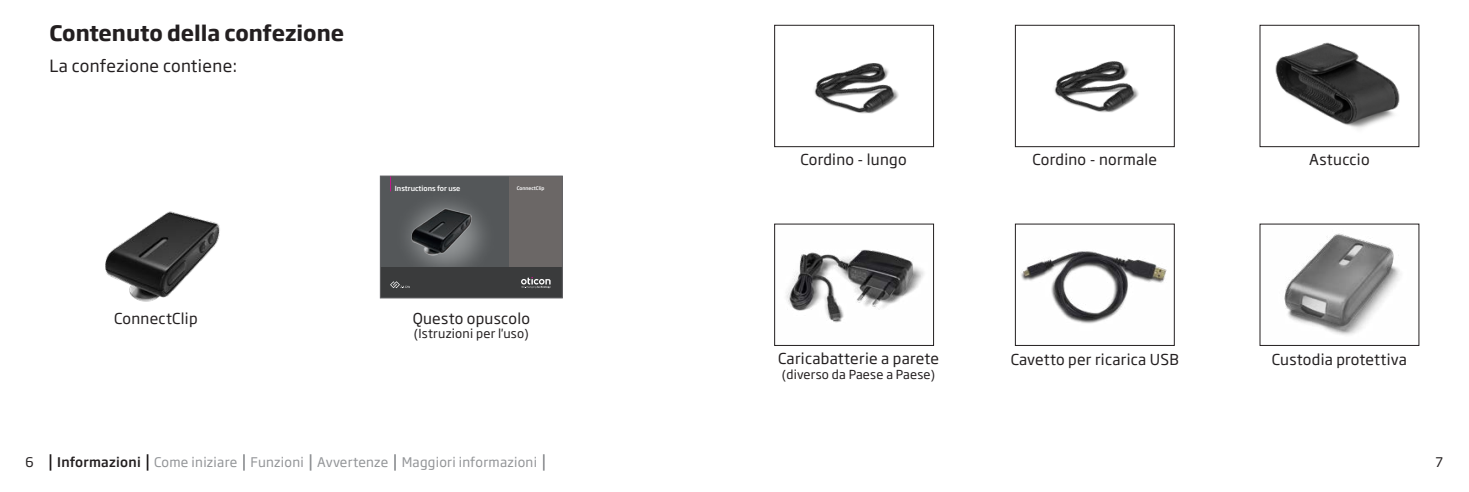
<style>
.page{position:relative;width:1469px;height:492px;background:#fff}
.page>*{position:absolute;margin:0;border:0;box-sizing:border-box;transform-origin:0 0}
.t1{font:700 21px "Soho Gothic Pro";color:#231f20}
.t2{font:16.62px "Soho Gothic Pro";letter-spacing:.02em;color:#231f20}
.t3{font:14.88px "Soho Gothic Pro";letter-spacing:.02em;color:#231f20}
.t4{font:13.12px "Soho Gothic Pro";letter-spacing:.02em;color:#939598}
.t5{font:13.12px "Soho Gothic Pro";color:#231f20}
.t6{font:12.25px "Soho Gothic Pro";letter-spacing:.02em;color:#231f20}
.t7{font:500 7px "Soho Gothic Pro";color:#fff}
.t8{font:500 4.73px "Soho Gothic Pro";color:#fff}
.s1{font-weight:500;color:#231f20}
</style>
<div class="page">
<img style="left:105px;top:211px;width:115px;height:91px">
<img style="left:814px;top:63px;width:85px;height:51px">
<div style="left:774px;top:25px;width:160px;height:122px;border:1px solid #231f20"></div>
<img style="left:786px;top:249px;width:138px;height:74px">
<div style="left:774px;top:223px;width:160px;height:122px;border:1px solid #231f20"></div>
<img style="left:1054px;top:61px;width:85px;height:52px">
<div style="left:1015px;top:25px;width:159px;height:122px;border:1px solid #231f20"></div>
<img style="left:1021px;top:251px;width:146px;height:73px">
<img style="left:1275px;top:42px;width:125px;height:87px">
<div style="left:1259px;top:25px;width:160px;height:122px;border:1px solid #231f20"></div>
<img style="left:1284px;top:233px;width:117px;height:102px">
<img style="left:382px;top:178px;width:127px;height:89px">
<div style="left:509px;top:176px;width:53px;height:91px;background:#6b6766"></div>
<div style="left:380px;top:267px;width:182px;height:30px;background:#3a3b3c"></div>
<svg style="left:521px;top:277px;width:29px;height:11px"></svg>
<svg style="left:390px;top:281px;width:20px;height:7px"></svg>
<img style="left:406px;top:207px;width:70px;height:51px">
<svg style="left:390px;top:178px;width:1px;height:13px"></svg>
<div style="left:380px;top:176px;width:182px;height:122px;border:1px solid #636366"></div>
<svg style="left:50px;top:454px;width:1px;height:16px"></svg>
<svg style="left:147px;top:454px;width:1px;height:16px"></svg>
<svg style="left:243px;top:454px;width:2px;height:16px"></svg>
<svg style="left:310px;top:454px;width:1px;height:16px"></svg>
<svg style="left:394px;top:454px;width:2px;height:16px"></svg>
<svg style="left:543px;top:454px;width:1px;height:16px"></svg>
<h1 class="t1" style="left:50px;top:17px;width:296px">Contenuto della confezione</h1>
<p class="t2" style="left:50px;top:52px;width:189px">La confezione contiene:</p>
<p class="t3" style="left:114px;top:306px;width:85px">ConnectClip</p>
<p class="t7" style="left:395px;top:183px;width:67px">Instructions for use</p>
<p class="t8" style="left:517px;top:184px;width:29px">ConnectClip</p>
<p class="t3" style="left:412px;top:306px;width:119px">Questo opuscolo</p>
<p class="t6" style="left:414px;top:323px;width:116px">(Istruzioni per l'uso)</p>
<p class="t3" style="left:800px;top:147px;width:108px">Cordino - lungo</p>
<p class="t3" style="left:1032px;top:147px;width:126px">Cordino - normale</p>
<p class="t3" style="left:1309px;top:147px;width:62px">Astuccio</p>
<p class="t3" style="left:778px;top:347px;width:162px">Caricabatterie a parete</p>
<p class="t6" style="left:781px;top:364px;width:155px">(diverso da Paese a Paese)</p>
<p class="t3" style="left:1010px;top:347px;width:170px">Cavetto per ricarica USB</p>
<p class="t3" style="left:1271px;top:347px;width:137px">Custodia protettiva</p>
<p class="t5" style="left:26px;top:451px;width:10px">6</p>
<p class="t4" style="left:57px;top:451px;width:481px"><span class="s1">Informazioni</span> Come iniziare Funzioni Avvertenze Maggiori informazioni</p>
<p class="t5" style="left:1435px;top:451px;width:9px">7</p>
</div>
